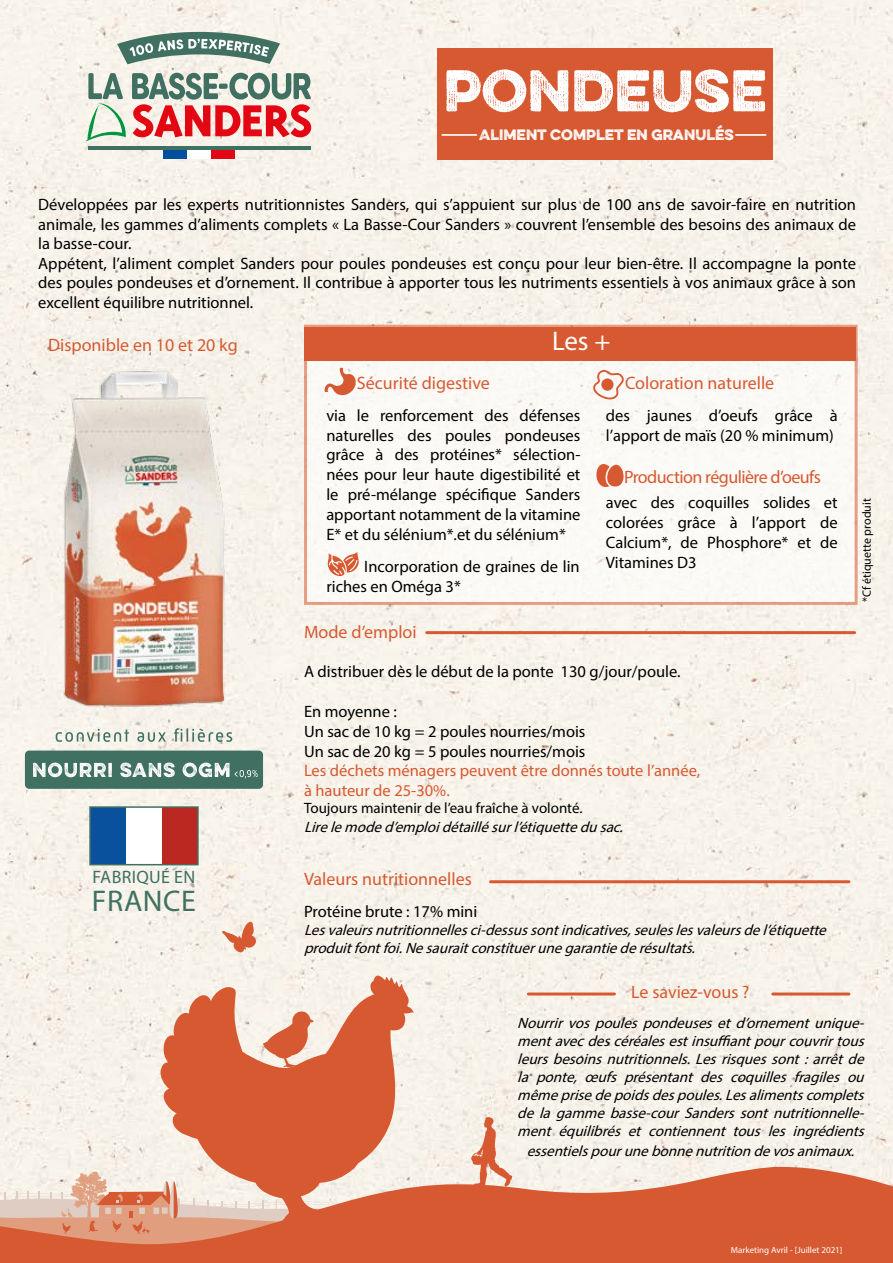
<style>
.page{position:relative;width:893px;height:1263px;background:#fff}
.page>*{position:absolute;margin:0;border:0;box-sizing:border-box;transform-origin:0 0}
.t1{font:52.5px "Eveleth";color:#fff}
.t2{font:30px "Myriad Pro";letter-spacing:.02em;color:#407061}
.t3{font:27px "Myriad Pro";color:#fff}
.t4{font:18px "Myriad Pro";color:#d75931}
.t5{font:18px "Myriad Pro";letter-spacing:-.03em;color:#d75931}
.t6{font:18px "Myriad Pro";letter-spacing:.02em;color:#407061}
.t7{font:16.5px/19.8px "Myriad Pro";color:#000}
.t8{font:16.5px/19.8px "Myriad Pro";color:#d75931}
.t9{font:italic 15px/18px "Myriad Pro";color:#000}
.t10{font:15px "Myriad Pro";color:#000}
.t11{font:13.5px "Eveleth";color:#fff}
.t12{font:12px "Myriad Pro";color:#000}
.t13{font:9px "Myriad Pro";color:#fff}
</style>
<div class="page">
<div style="left:0;top:0;width:893px;height:1167px;background:#f7f3ea"></div>
<div style="left:163px;top:150px;width:24px;height:9px;background:#004f9f"></div>
<div style="left:187px;top:150px;width:24px;height:9px;background:#fff"></div>
<div style="left:211px;top:150px;width:24px;height:9px;background:#e30613"></div>
<hr style="left:88px;top:146px;width:222px;height:4px;background:#407061">
<svg style="left:86px;top:73px;width:225px;height:68px;background:#c7a099"></svg>
<svg style="left:117px;top:32px;width:163px;height:32px;background:#94ada1"></svg>
<div style="left:437px;top:48px;width:336px;height:112px;background:#d75931"></div>
<hr style="left:442px;top:134px;width:34px;height:2px;background:#fff">
<hr style="left:736px;top:134px;width:30px;height:2px;background:#fff">
<div style="left:304px;top:325px;width:554px;height:280px;background:#fbf9f5"></div>
<svg style="left:325px;top:368px;width:31px;height:28px"></svg>
<hr style="left:528px;top:992px;width:86px;height:3px;background:#d75931">
<hr style="left:427px;top:631px;width:428px;height:3px;background:#d75931">
<hr style="left:490px;top:880px;width:359px;height:3px;background:#d75931">
<hr style="left:773px;top:992px;width:76px;height:3px;background:#d75931">
<div style="left:90px;top:807px;width:36px;height:58px;background:#09509d"></div>
<div style="left:126px;top:807px;width:36px;height:58px;background:#fff"></div>
<div style="left:162px;top:807px;width:36px;height:58px;background:#bb2822"></div>
<div style="left:89px;top:806px;width:110px;height:59px;border:2px solid #407061"></div>
<svg style="left:0;top:1167px;width:893px;height:96px;background:#dc7957"></svg>
<svg style="left:471px;top:1117px;width:41px;height:70px;background:#eabba7"></svg>
<div style="left:25px;top:750px;width:238px;height:39px;background:#407061;border-radius:4px"></div>
<svg style="left:33px;top:762px;width:79px;height:15px"></svg>
<svg style="left:120px;top:762px;width:55px;height:15px"></svg>
<svg style="left:183px;top:762px;width:75px;height:16px"></svg>
<svg style="left:56px;top:729px;width:73px;height:13px"></svg>
<svg style="left:137px;top:732px;width:29px;height:10px"></svg>
<svg style="left:174px;top:728px;width:58px;height:14px"></svg>
<img style="left:25px;top:358px;width:241px;height:361px">
<div style="left:304px;top:327px;width:551px;height:33px;background:#d75931"></div>
<svg style="left:328px;top:552px;width:31px;height:24px"></svg>
<svg style="left:156px;top:970px;width:258px;height:276px;background:#e29377"></svg>
<svg style="left:221px;top:920px;width:41px;height:37px;background:#ecc2af"></svg>
<svg style="left:593px;top:370px;width:31px;height:29px"></svg>
<div style="left:601px;top:378px;width:12px;height:13px;background:#d75931;border-radius:50%"></div>
<svg style="left:263px;top:1007px;width:51px;height:62px;background:#e7a992"></svg>
<svg style="left:596px;top:464px;width:28px;height:23px"></svg>
<h1 class="t1" style="left:443px;top:50px;width:325px">PONDEUSE</h1>
<p class="t11" style="left:479px;top:125px;width:256px">ALIMENT COMPLET EN GRANULÉS</p>
<p class="t7" style="left:38px;top:195px;width:819px">Développées par les experts nutritionnistes Sanders, qui s’appuient sur plus de 100 ans de savoir-faire en nutrition animale, les gammes d’aliments complets « La Basse-Cour Sanders » couvrent l’ensemble des besoins des animaux de la basse-cour.<br>Appétent, l’aliment complet Sanders pour poules pondeuses est conçu pour leur bien-être. Il accompagne la ponte des poules pondeuses et d’ornement. Il contribue à apporter tous les nutriments essentiels à vos animaux grâce à son excellent équilibre nutritionnel.</p>
<p class="t4" style="left:48px;top:334px;width:191px">Disponible en 10 et 20 kg</p>
<p class="t6" style="left:93px;top:866px;width:104px">FABRIQUÉ EN</p>
<h2 class="t2" style="left:92px;top:883px;width:106px">FRANCE</h2>
<h3 class="t3" style="left:552px;top:324px;width:60px">Les +</h3>
<p class="t4" style="left:357px;top:372px;width:135px">Sécurité digestive</p>
<p class="t7" style="left:326px;top:405px;width:256px;text-align:justify">via le renforcement des défenses naturelles des poules pondeuses grâce à des protéines* sélection&shy;nées pour leur haute digestibilité et le pré-mélange spécifique Sanders apportant notamment de la vitamine E* et du sélénium*.et du sélénium*</p>
<p class="t7" style="left:326px;top:556px;width:255px;text-indent:38px">Incorporation de graines de lin riches en Oméga 3*</p>
<p class="t4" style="left:625px;top:372px;width:151px">Coloration naturelle</p>
<p class="t7" style="left:606px;top:405px;width:233px">des jaunes d’oeufs grâce à l’apport de maïs (20 % minimum)</p>
<p class="t5" style="left:624px;top:465px;width:198px">Production régulière d’oeufs</p>
<p class="t7" style="left:606px;top:493px;width:233px;text-align:justify">avec des coquilles solides et colorées grâce à l’apport de Calcium*, de Phosphore* et de Vitamines D3</p>
<p class="t12" style="left:859px;top:602px;width:105px;rotate:-90deg">*Cf étiquette produit</p>
<p class="t4" style="left:304px;top:621px;width:114px">Mode d’emploi</p>
<p class="t7" style="left:304px;top:662px;width:378px">A distribuer dès le début de la ponte 130 g/jour/poule.</p>
<p class="t7" style="left:304px;top:701px;width:283px">En moyenne :<br>Un sac de 10 kg = 2 poules nourries/mois<br>Un sac de 20 kg = 5 poules nourries/mois</p>
<p class="t8" style="left:304px;top:761px;width:398px">Les déchets ménagers peuvent être donnés toute l’année, à hauteur de 25-30%.</p>
<p class="t10" style="left:304px;top:798px;width:280px">Toujours maintenir de l’eau fraîche à volonté.</p>
<p class="t9" style="left:304px;top:818px;width:325px">Lirelemoded’emploidétaillésurl’étiquettedusac.</p>
<p class="t4" style="left:304px;top:868px;width:169px">Valeurs nutritionnelles</p>
<p class="t7" style="left:304px;top:901px;width:175px">Protéine brute : 17% mini</p>
<p class="t9" style="left:304px;top:921px;width:528px">Lesvaleursnutritionnellesci-dessussontindicatives,seuleslesvaleursdel’étiquette produitfontfoi.Nesauraitconstituerunegarantiederésultats.</p>
<p class="t4" style="left:631px;top:981px;width:120px">Le saviez-vous ?</p>
<p class="t9" style="left:517px;top:1014px;width:353px;text-align:justify">Nourrirvospoulespondeusesetd’ornementunique&shy;mentavecdescéréalesestinsuffiantpourcouvrirtous leursbesoinsnutritionnels.Lesrisquessont:arrêtde la ponte, œufs présentant des coquilles fragiles ou mêmeprisedepoidsdespoules.Lesalimentscomplets delagammebasse-courSanderssontnutritionnelle&shy;ment équilibrés et contiennent tous les ingrédients</p>
<p class="t9" style="left:527px;top:1142px;width:334px">essentielspourunebonnenutritiondevosanimaux.</p>
<p class="t13" style="left:731px;top:1244px;width:113px">Marketing Avril - [Juillet 2021]</p>
</div>
